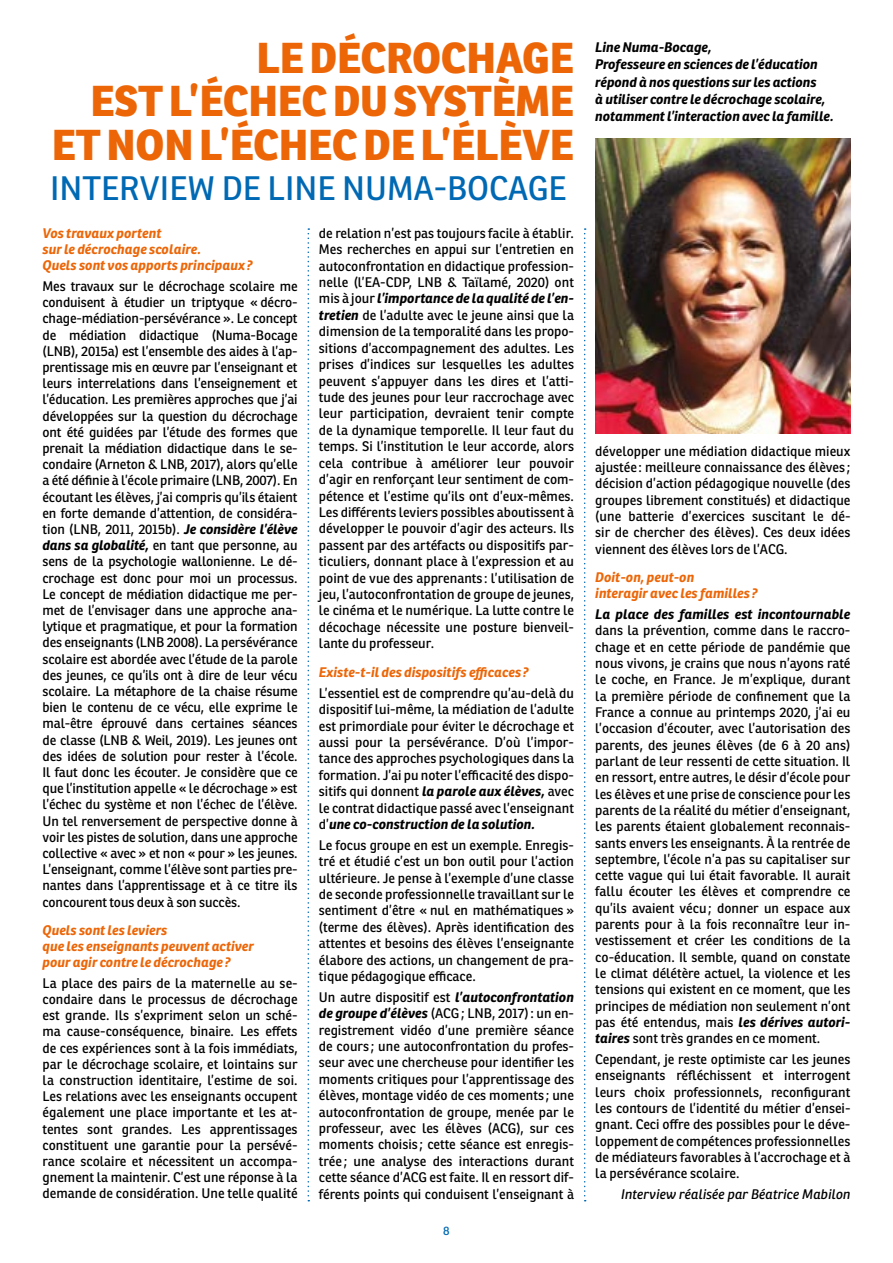
<style>
.page{position:relative;width:893px;height:1263px;background:#fff}
.page>*{position:absolute;margin:0;border:0;box-sizing:border-box;transform-origin:0 0}
.t1{font:800 42px/43.5px "Ronnia";letter-spacing:-.005em;color:#ec6608;text-align:right}
.t2{font:33px "Ronnia";color:#0069b4}
.t3{font:13.5px/16.4px "Ronnia";color:#000;text-align:justify}
.t4{font:italic 700 13.5px/16.2px "Ronnia";color:#ec6608}
.t5{font:italic 700 13.5px/17.2px "Ronnia";letter-spacing:-.005em;color:#000}
.t6{font:italic 13.5px "Ronnia";color:#000}
.t7{font:12px "Ronnia";color:#0069b4}
.s1{font-weight:700;font-style:italic}
</style>
<div class="page">
<svg style="left:308px;top:228px;width:1px;height:973px"></svg>
<svg style="left:584px;top:228px;width:2px;height:973px"></svg>
<img style="left:595px;top:138px;width:255px;height:295px">
<h1 class="t1" style="left:52px;top:36px;width:524px">LE DÉCROCHAGE<br>EST L’ÉCHEC DU SYSTÈME<br>ET NON L’ÉCHEC DE L’ÉLÈVE</h1>
<h2 class="t2" style="left:50px;top:168px;width:518px">INTERVIEW DE LINE NUMA-BOCAGE</h2>
<p class="t4" style="left:43px;top:225px;width:212px">Vos travaux portent<br>sur le décrochage scolaire.<br>Quels sont vos apports principaux?</p>
<p class="t3" style="left:43px;top:278px;width:257px">Mes travaux sur le décrochage scolaire me conduisent à étudier un triptyque « décro&shy;chage-médiation-persévérance ». Le concept de médiation didactique (Numa-Bocage (LNB), 2015a) est l’ensemble des aides à l’ap&shy;prentissage mis en œuvre par l’enseignant et leurs interrelations dans l’enseignement et l’éducation. Les premières approches que j’ai développées sur la question du décrochage ont été guidées par l’étude des formes que prenait la médiation didactique dans le se&shy;condaire (Arneton &amp; LNB, 2017), alors qu’elle a été définie à l’école primaire (LNB, 2007). En écoutant les élèves, j’ai compris qu’ils étaient en forte demande d’attention, de considéra&shy;tion (LNB, 2011, 2015b). <span class="s1">Je considère l’élève dans sa globalité,</span> en tant que personne, au sens de la psychologie wallonienne. Le dé&shy;crochage est donc pour moi un processus.<br>Le concept de médiation didactique me per&shy;met de l’envisager dans une approche ana&shy;lytique et pragmatique, et pour la formation des enseignants (LNB 2008). La persévérance scolaire est abordée avec l’étude de la parole des jeunes, ce qu’ils ont à dire de leur vécu scolaire. La métaphore de la chaise résume bien le contenu de ce vécu, elle exprime le mal-être éprouvé dans certaines séances de classe (LNB &amp; Weil, 2019). Les jeunes ont des idées de solution pour rester à l’école.<br>Il faut donc les écouter. Je considère que ce que l’institution appelle « le décrochage » est l’échec du système et non l’échec de l’élève.<br>Un tel renversement de perspective donne à voir les pistes de solution, dans une approche collective « avec » et non « pour » les jeunes.<br>L’enseignant, comme l’élève sont parties pre&shy;nantes dans l’apprentissage et à ce titre ils concourent tous deux à son succès.</p>
<p class="t4" style="left:43px;top:922px;width:213px">Quels sont les leviers<br>que les enseignants peuvent activer pour agir contre le décrochage ?</p>
<p class="t3" style="left:43px;top:975px;width:257px">La place des pairs de la maternelle au se&shy;condaire dans le processus de décrochage est grande. Ils s’expriment selon un sché&shy;ma cause-conséquence, binaire. Les effets de ces expériences sont à la fois immédiats, par le décrochage scolaire, et lointains sur la construction identitaire, l’estime de soi.<br>Les relations avec les enseignants occupent également une place importante et les at&shy;tentes sont grandes. Les apprentissages constituent une garantie pour la persévé&shy;rance scolaire et nécessitent un accompa&shy;gnement la maintenir. C’est une réponse à la demande de considération. Une telle qualité</p>
<p class="t3" style="left:319px;top:225px;width:257px">de relation n’est pas toujours facile à établir.<br>Mes recherches en appui sur l’entretien en autoconfrontation en didactique profession&shy;nelle (l’EA-CDP, LNB &amp; Taïlamé, 2020) ont mis à jour <span class="s1">l’importance de la qualité de l’en&shy;tretien</span> de l’adulte avec le jeune ainsi que la dimension de la temporalité dans les propo&shy;sitions d’accompagnement des adultes. Les prises d’indices sur lesquelles les adultes peuvent s’appuyer dans les dires et l’atti&shy;tude des jeunes pour leur raccrochage avec leur participation, devraient tenir compte de la dynamique temporelle. Il leur faut du temps. Si l’institution le leur accorde, alors cela contribue à améliorer leur pouvoir d’agir en renforçant leur sentiment de com&shy;pétence et l’estime qu’ils ont d’eux-mêmes.<br>Les différents leviers possibles aboutissent à développer le pouvoir d’agir des acteurs. Ils passent par des artéfacts ou dispositifs par&shy;ticuliers, donnant place à l’expression et au point de vue des apprenants : l’utilisation de jeu, l’autoconfrontation de groupe de jeunes, le cinéma et le numérique. La lutte contre le décochage nécessite une posture bienveil&shy;lante du professeur.</p>
<p class="t4" style="left:319px;top:664px;width:212px">Existe-t-il des dispositifs efficaces ?</p>
<p class="t3" style="left:319px;top:685px;width:257px">L’essentiel est de comprendre qu’au-delà du dispositif lui-même, la médiation de l’adulte est primordiale pour éviter le décrochage et aussi pour la persévérance. D’où l’impor&shy;tance des approches psychologiques dans la formation. J’ai pu noter l’efficacité des dispo&shy;sitifs qui donnent <span class="s1">la parole aux élèves,</span> avec le contrat didactique passé avec l’enseignant d’<span class="s1">une co-construction de la solution.</span></p>
<p class="t3" style="left:319px;top:837px;width:257px">Le focus groupe en est un exemple. Enregis&shy;tré et étudié c’est un bon outil pour l’action ultérieure. Je pense à l’exemple d’une classe de seconde professionnelle travaillant sur le sentiment d’être « nul en mathématiques » (terme des élèves). Après identification des attentes et besoins des élèves l’enseignante élabore des actions, un changement de pra&shy;tique pédagogique efficace.</p>
<p class="t3" style="left:319px;top:989px;width:257px">Un autre dispositif est <span class="s1">l’autoconfrontation de groupe d’élèves</span> (ACG; LNB, 2017): un en&shy;registrement vidéo d’une première séance de cours ; une autoconfrontation du profes&shy;seur avec une chercheuse pour identifier les moments critiques pour l’apprentissage des élèves, montage vidéo de ces moments ; une autoconfrontation de groupe, menée par le professeur, avec les élèves (ACG), sur ces moments choisis ; cette séance est enregis&shy;trée ; une analyse des interactions durant cette séance d’ACG est faite. Il en ressort dif&shy;férents points qui conduisent l’enseignant à</p>
<p class="t7" style="left:443px;top:1224px;width:8px">8</p>
<p class="t5" style="left:595px;top:39px;width:240px">Line Numa-Bocage,<br>Professeure en sciences de l’éducation répond à nos questions sur les actions<br>à utiliser contre le décrochage scolaire, notamment l’interaction avec la famille.</p>
<p class="t3" style="left:595px;top:442px;width:257px">développer une médiation didactique mieux ajustée : meilleure connaissance des élèves ; décision d’action pédagogique nouvelle (des groupes librement constitués) et didactique (une batterie d’exercices suscitant le dé&shy;sir de chercher des élèves). Ces deux idées viennent des élèves lors de l’ACG.</p>
<p class="t4" style="left:595px;top:569px;width:164px">Doit-on, peut-on<br>interagir avec les familles ?</p>
<p class="t5" style="left:595px;top:605px;width:257px">La place des familles est incontournable</p>
<p class="t3" style="left:595px;top:622px;width:257px">dans la prévention, comme dans le raccro&shy;chage et en cette période de pandémie que nous vivons, je crains que nous n’ayons raté le coche, en France. Je m’explique, durant la première période de confinement que la France a connue au printemps 2020, j’ai eu l’occasion d’écouter, avec l’autorisation des parents, des jeunes élèves (de 6 à 20 ans) parlant de leur ressenti de cette situation. Il en ressort, entre autres, le désir d’école pour les élèves et une prise de conscience pour les parents de la réalité du métier d’enseignant, les parents étaient globalement reconnais&shy;sants envers les enseignants. À la rentrée de septembre, l’école n’a pas su capitaliser sur cette vague qui lui était favorable. Il aurait fallu écouter les élèves et comprendre ce qu’ils avaient vécu; donner un espace aux parents pour à la fois reconnaître leur in&shy;vestissement et créer les conditions de la co-éducation. Il semble, quand on constate le climat délétère actuel, la violence et les tensions qui existent en ce moment, que les principes de médiation non seulement n’ont pas été entendus, mais <span class="s1">les dérives autori&shy;taires</span> sont très grandes en ce moment.</p>
<p class="t3" style="left:595px;top:1051px;width:257px">Cependant, je reste optimiste car les jeunes enseignants réfléchissent et interrogent leurs choix professionnels, reconfigurant les contours de l’identité du métier d’ensei&shy;gnant. Ceci offre des possibles pour le déve&shy;loppement de compétences professionnelles de médiateurs favorables à l’accrochage et à la persévérance scolaire.</p>
<p class="t6" style="left:621px;top:1185px;width:231px">Interview réalisée par Béatrice Mabilon</p>
</div>
